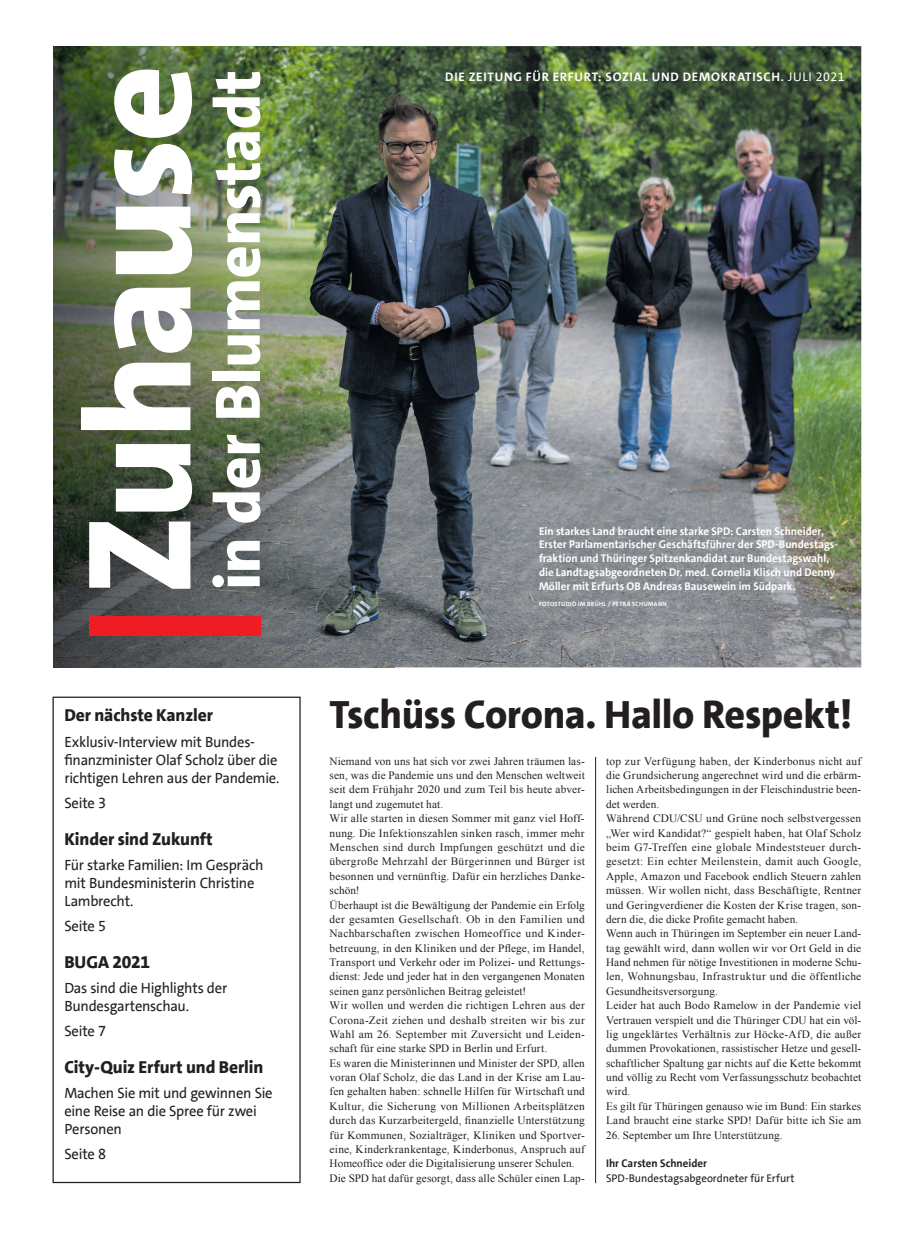
<style>
.page{position:relative;width:918px;height:1248px;background:#fff}
.page>*{position:absolute;margin:0;border:0;box-sizing:border-box;transform-origin:0 0}
.t1{font:800 150px "SPD The Sans";letter-spacing:-.025em;color:#fff}
.t2{font:800 64.5px "SPD The Sans";letter-spacing:-.015em;color:#fff}
.t3{font:800 40px "SPD The Sans";letter-spacing:-.01em;color:#231f20}
.t4{font:800 17.5px "SPD The Sans";letter-spacing:-.01em;color:#231f20}
.t5{font:15px/18px "SPD The Sans";letter-spacing:-.015em;color:#231f20}
.t6{font:700 12.5px "SPD The Sans";letter-spacing:.065em;color:#fff}
.t7{font:11.25px/14.4px "Times New Roman";letter-spacing:.015em;color:#231f20}
.t8{font:700 11.25px/13.8px "SPD The Sans";color:#fff}
.t9{font:11.25px "SPD The Sans";color:#231f20}
.t10{font:700 11.25px "SPD The Sans";color:#231f20}
.t11{font:700 6.25px "SPD The Sans";letter-spacing:.05em;color:#fff}
.s1{font-weight:400}
</style>
<div class="page">
<img style="left:394px;top:46px;width:467px;height:621px">
<img style="left:53px;top:46px;width:341px;height:621px">
<div style="left:53px;top:696px;width:248px;height:486px;border:1px solid #231f20"></div>
<div style="left:89px;top:616px;width:171px;height:19px;background:#ee1d23"></div>
<hr style="left:595px;top:756px;width:1px;height:426px;background:#231f20">
<h1 class="t1" style="left:43px;top:595px;width:532px;rotate:-90deg">Zuhause</h1>
<h2 class="t2" style="left:196px;top:590px;width:521px;rotate:-90deg">in der Blumenstadt</h2>
<h3 class="t4" style="left:64px;top:704px;width:150px">Der nächste Kanzler</h3>
<h3 class="t5" style="left:64px;top:732px;width:216px">Exklusiv-Interview mit Bundes&shy;finanzminister Olaf Scholz über die richtigen Lehren aus der Pandemie.</h3>
<h3 class="t5" style="left:64px;top:793px;width:43px">Seite 3</h3>
<h3 class="t4" style="left:64px;top:827px;width:150px">Kinder sind Zukunft</h3>
<h3 class="t5" style="left:64px;top:855px;width:200px">Für starke Familien: Im Gespräch mit Bundesministerin Christine<br>Lambrecht.</h3>
<h3 class="t5" style="left:64px;top:916px;width:43px">Seite 5</h3>
<h3 class="t4" style="left:64px;top:950px;width:87px">BUGA 2021</h3>
<h3 class="t5" style="left:64px;top:978px;width:164px">Das sind die Highlights der<br>Bundesgartenschau.</h3>
<h3 class="t5" style="left:64px;top:1022px;width:43px">Seite 7</h3>
<h3 class="t4" style="left:64px;top:1055px;width:200px">City-Quiz Erfurt und Berlin</h3>
<h3 class="t5" style="left:64px;top:1084px;width:210px">Machen Sie mit und gewinnen Sie eine Reise an die Spree für zwei<br>Personen</h3>
<h3 class="t5" style="left:64px;top:1145px;width:43px">Seite 8</h3>
<p class="t6" style="left:445px;top:69px;width:401px">DIE ZEITUNG FÜR ERFURT: SOZIAL UND DEMOKRATISCH. <span class="s1">JULI 2021</span></p>
<p class="t8" style="left:539px;top:524px;width:301px">Ein starkes Land braucht eine starke SPD: Carsten Schneider, Erster Parlamentarischer Geschäftsführer der SPD-Bundestags&shy;fraktion und Thüringer Spitzenkandidat zur Bundestagswahl, die Landtagsabgeordneten Dr. med. Cornelia Klisch und Denny</p>
<p class="t8" style="left:539px;top:579px;width:258px">Möller mit Erfurts OB Andreas Bausewein im Südpark.</p>
<p class="t11" style="left:539px;top:600px;width:129px">FOTOSTUDIO IM BRÜHL / PETRA SCHUMANN</p>
<h3 class="t3" style="left:330px;top:688px;width:524px">Tschüss Corona. Hallo Respekt!</h3>
<p class="t7" style="left:330px;top:753px;width:257px">Niemand von uns hat sich vor zwei Jahren träumen las&shy;sen, was die Pandemie uns und den Menschen weltweit seit dem Frühjahr 2020 und zum Teil bis heute abver&shy;langt und zugemutet hat.<br>Wir alle starten in diesen Sommer mit ganz viel Hoff&shy;nung. Die Infektionszahlen sinken rasch, immer mehr Menschen sind durch Impfungen geschützt und die übergroße Mehrzahl der Bürgerinnen und Bürger ist besonnen und vernünftig. Dafür ein herzliches Danke&shy;schön!<br>Überhaupt ist die Bewältigung der Pandemie ein Erfolg der gesamten Gesellschaft. Ob in den Familien und Nachbarschaften zwischen Homeoffice und Kinder&shy;betreuung, in den Kliniken und der Pflege, im Handel, Transport und Verkehr oder im Polizei- und Rettungs&shy;dienst: Jede und jeder hat in den vergangenen Monaten seinen ganz persönlichen Beitrag geleistet!<br>Wir wollen und werden die richtigen Lehren aus der Corona-Zeit ziehen und deshalb streiten wir bis zur Wahl am 26. September mit Zuversicht und Leiden&shy;schaft für eine starke SPD in Berlin und Erfurt.<br>Es waren die Ministerinnen und Minister der SPD, allen voran Olaf Scholz, die das Land in der Krise am Lau&shy;fen gehalten haben: schnelle Hilfen für Wirtschaft und Kultur, die Sicherung von Millionen Arbeitsplätzen durch das Kurzarbeitergeld, finanzielle Unterstützung für Kommunen, Sozialträger, Kliniken und Sportver&shy;eine, Kinderkrankentage, Kinderbonus, Anspruch auf Homeoffice oder die Digitalisierung unserer Schulen.<br>Die SPD hat dafür gesorgt, dass alle Schüler einen Lap-</p>
<p class="t7" style="left:606px;top:753px;width:257px">top zur Verfügung haben, der Kinderbonus nicht auf die Grundsicherung angerechnet wird und die erbärm&shy;lichen Arbeitsbedingungen in der Fleischindustrie been&shy;det werden.<br>Während CDU/CSU und Grüne noch selbstvergessen „Wer wird Kandidat?“ gespielt haben, hat Olaf Scholz beim G7-Treffen eine globale Mindeststeuer durch&shy;gesetzt: Ein echter Meilenstein, damit auch Google, Apple, Amazon und Facebook endlich Steuern zahlen müssen. Wir wollen nicht, dass Beschäftigte, Rentner und Geringverdiener die Kosten der Krise tragen, son&shy;dern die, die dicke Profite gemacht haben.<br>Wenn auch in Thüringen im September ein neuer Land&shy;tag gewählt wird, dann wollen wir vor Ort Geld in die Hand nehmen für nötige Investitionen in moderne Schu&shy;len, Wohnungsbau, Infrastruktur und die öffentliche Gesundheitsversorgung.<br>Leider hat auch Bodo Ramelow in der Pandemie viel Vertrauen verspielt und die Thüringer CDU hat ein völ&shy;lig ungeklärtes Verhältnis zur Höcke-AfD, die außer dummen Provokationen, rassistischer Hetze und gesell&shy;schaftlicher Spaltung gar nichts auf die Kette bekommt und völlig zu Recht vom Verfassungsschutz beobachtet wird.<br>Es gilt für Thüringen genauso wie im Bund: Ein starkes Land braucht eine starke SPD! Dafür bitte ich Sie am</p>
<p class="t7" style="left:606px;top:1127px;width:178px">26. September um Ihre Unterstützung.</p>
<p class="t10" style="left:606px;top:1156px;width:103px">Ihr Carsten Schneider</p>
<p class="t9" style="left:606px;top:1170px;width:190px">SPD-Bundestagsabgeordneter für Erfurt</p>
</div>
